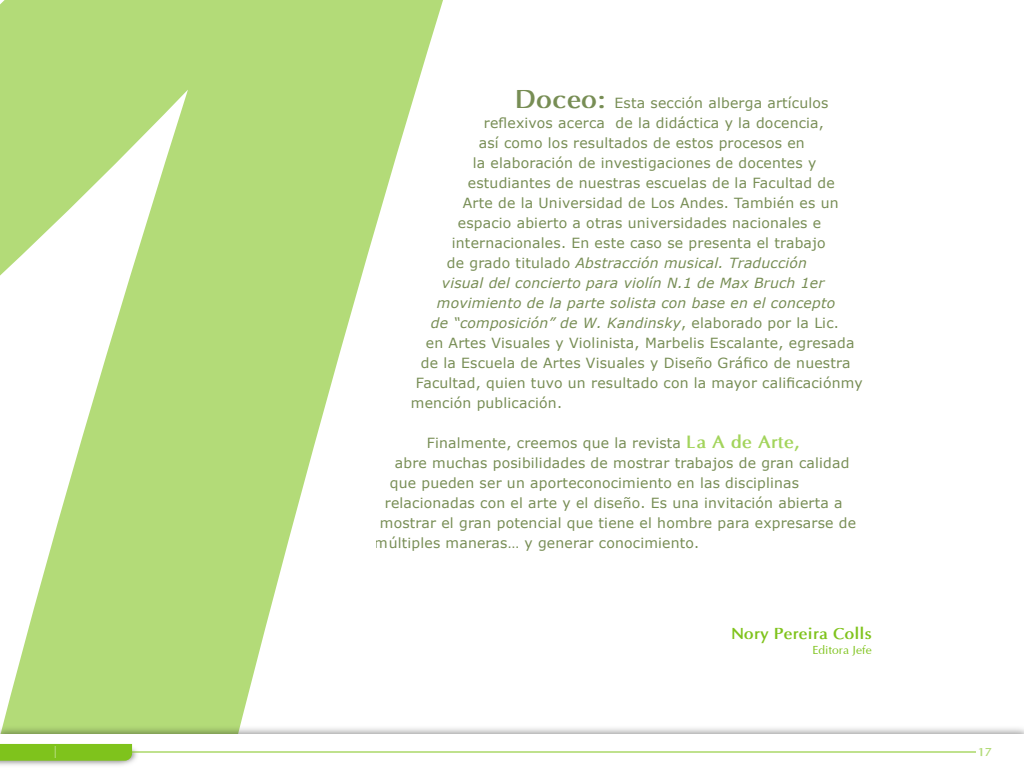
<style>
.page{position:relative;width:1024px;height:768px;background:#fff}
.page>*{position:absolute;margin:0;border:0;box-sizing:border-box;transform-origin:0 0}
.t1{font:700 16px "Optima";letter-spacing:.01em;color:#7fc31c}
.t2{font:14px "Verdana";letter-spacing:.015em;color:#5f7936}
.t3{font:italic 14px "Verdana";letter-spacing:.015em;color:#5f7936}
.t4{font:12px "Optima";letter-spacing:.01em;color:#7fc31c}
.t5{font:700 12px "Optima";color:#7fc31c}
.t6{font:700 12px "Minion Pro";color:#fff}
.s1{font-family:"Optima";font-weight:700;font-size:26px}
.s2{font-style:normal}
.s3{font-family:"Optima";font-weight:700;font-size:18px;color:#92cc3e}
</style>
<div class="page">
<svg style="left:0;top:0;width:443px;height:715px;fill:#b3db78"></svg>
<svg style="left:56px;top:56px;width:166px;height:92px;background:#b8dd81"></svg>
<div style="left:243px;top:56px;width:166px;height:92px;background:#b3db78"></div>
<div style="left:429px;top:56px;width:166px;height:92px;background:#fff"></div>
<svg style="left:56px;top:169px;width:166px;height:92px;fill:#b3db78"></svg>
<svg style="left:243px;top:169px;width:166px;height:92px;fill:#b3db78"></svg>
<div style="left:429px;top:169px;width:167px;height:92px;background:#fff"></div>
<svg style="left:56px;top:282px;width:166px;height:92px;fill:#b3db78"></svg>
<svg style="left:243px;top:282px;width:166px;height:92px;fill:#b3db78"></svg>
<div style="left:429px;top:282px;width:167px;height:92px;background:#fff"></div>
<svg style="left:56px;top:395px;width:166px;height:92px;background:#bee08c"></svg>
<svg style="left:243px;top:395px;width:166px;height:92px"></svg>
<div style="left:429px;top:395px;width:167px;height:92px;background:#fff"></div>
<div style="left:56px;top:508px;width:166px;height:92px;background:#b3db78"></div>
<svg style="left:243px;top:508px;width:166px;height:92px"></svg>
<div style="left:429px;top:508px;width:167px;height:92px;background:#fff"></div>
<div style="left:56px;top:621px;width:166px;height:92px;background:#b3db78"></div>
<svg style="left:243px;top:621px;width:166px;height:92px"></svg>
<div style="left:429px;top:621px;width:167px;height:92px;background:#fff"></div>
<img style="left:0;top:715px;width:1024px;height:19px">
<img style="left:0;top:745px;width:139px;height:21px">
<div style="left:0;top:744px;width:132px;height:17px;background:#7fc31c"></div>
<hr style="left:132px;top:752px;width:844px;height:1px;background:#7fc31c">
<p class="t2" style="left:515px;top:93px;width:315px"><span class="s1">Doceo:</span> Esta sección alberga artículos</p>
<p class="t2" style="left:484px;top:113px;width:342px">reflexivos acerca de la didáctica y la docencia,</p>
<p class="t2" style="left:479px;top:133px;width:327px">así como los resultados de estos procesos en</p>
<p class="t2" style="left:473px;top:153px;width:345px">la elaboración de investigaciones de docentes y</p>
<p class="t2" style="left:468px;top:173px;width:368px">estudiantes de nuestras escuelas de la Facultad de</p>
<p class="t2" style="left:463px;top:193px;width:377px">Arte de la Universidad de Los Andes. También es un</p>
<p class="t2" style="left:458px;top:213px;width:365px">espacio abierto a otras universidades nacionales e</p>
<p class="t2" style="left:452px;top:233px;width:375px">internacionales. En este caso se presenta el trabajo</p>
<p class="t3" style="left:447px;top:253px;width:362px"><span class="s2">de grado titulado</span> Abstracción musical. Traducción</p>
<p class="t3" style="left:442px;top:273px;width:384px">visual del concierto para violín N.1 de Max Bruch 1er</p>
<p class="t3" style="left:437px;top:293px;width:400px">movimiento de la parte solista con base en el concepto</p>
<p class="t3" style="left:431px;top:313px;width:410px">de “composición” de W. Kandinsky<span class="s2">, elaborado por la Lic.</span></p>
<p class="t2" style="left:426px;top:333px;width:430px">en Artes Visuales y Violinista, Marbelis Escalante, egresada</p>
<p class="t2" style="left:421px;top:353px;width:431px">de la Escuela de Artes Visuales y Diseño Gráfico de nuestra</p>
<p class="t2" style="left:416px;top:373px;width:448px">Facultad, quien tuvo un resultado con la mayor calificaciónmy</p>
<p class="t2" style="left:411px;top:393px;width:153px">mención publicación.</p>
<p class="t2" style="left:427px;top:433px;width:375px">Finalmente, creemos que la revista <span class="s3">La A de Arte,</span></p>
<p class="t2" style="left:395px;top:453px;width:456px">abre muchas posibilidades de mostrar trabajos de gran calidad</p>
<p class="t2" style="left:390px;top:473px;width:411px">que pueden ser un aporteconocimiento en las disciplinas</p>
<p class="t2" style="left:385px;top:493px;width:459px">relacionadas con el arte y el diseño. Es una invitación abierta a</p>
<p class="t2" style="left:380px;top:513px;width:478px">mostrar el gran potencial que tiene el hombre para expresarse de</p>
<p class="t2" style="left:375px;top:533px;width:326px">múltiples maneras… y generar conocimiento.</p>
<p class="t1" style="left:731px;top:624px;width:142px">Nory Pereira Colls</p>
<p class="t4" style="left:812px;top:641px;width:61px">Editora Jefe</p>
<p class="t6" style="left:53px;top:743px;width:5px">|</p>
<p class="t5" style="left:977px;top:745px;width:16px">17</p>
</div>
